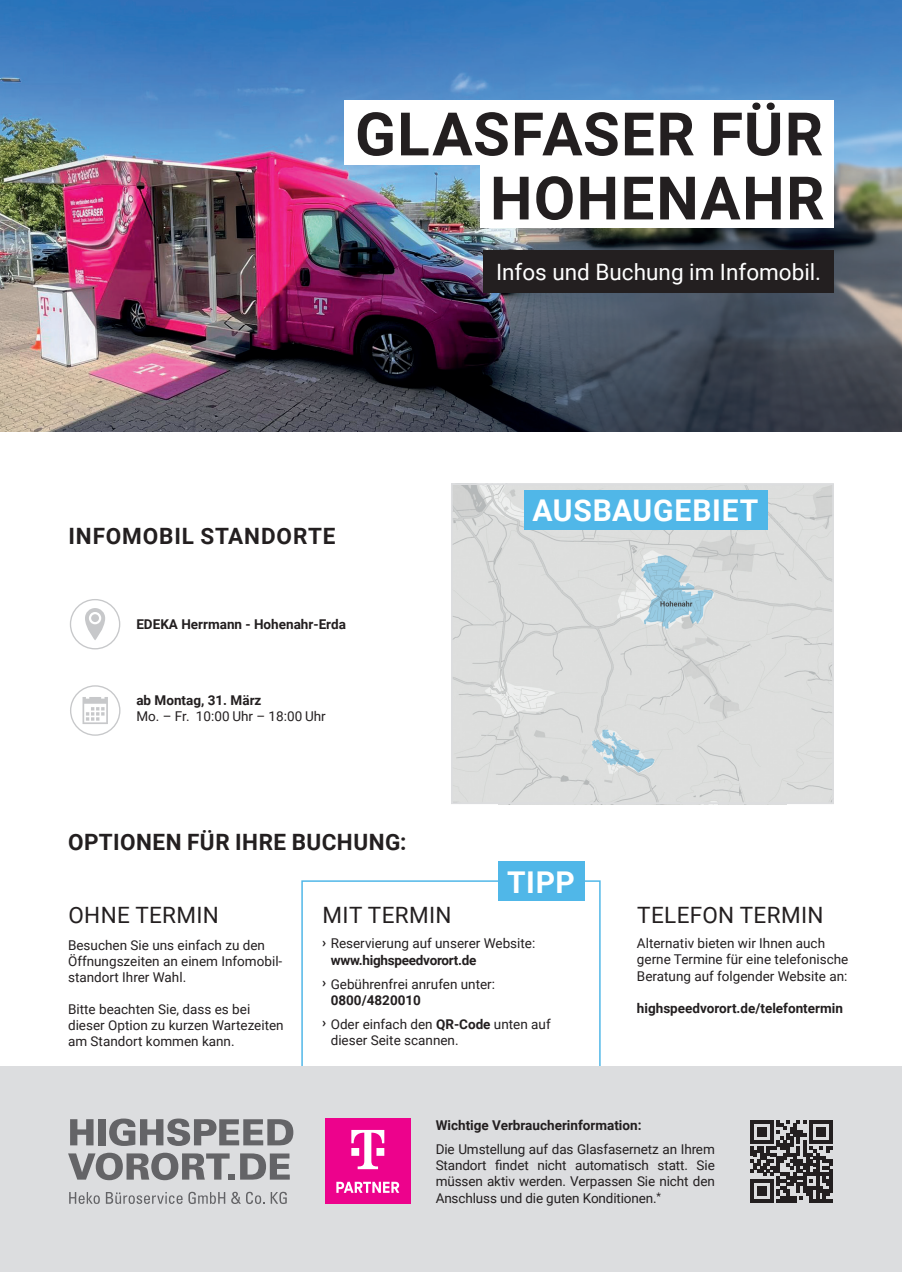
<style>
.page{position:relative;width:902px;height:1272px;background:#fff}
.page>*{position:absolute;margin:0;border:0;box-sizing:border-box;transform-origin:0 0}
.t1{font:700 60px "Roboto";letter-spacing:.025em;color:#231f20}
.t2{font:700 30px "Roboto";letter-spacing:.025em;color:#fff}
.t3{font:700 22.5px "Roboto";letter-spacing:.025em;color:#231f20}
.t4{font:22.5px "Roboto";letter-spacing:.015em;color:#231f20}
.t5{font:22.5px "Roboto";color:#fff}
.t6{font:13.5px/16.2px "Roboto";color:#231f20}
.t7{font:700 13.5px "Roboto";color:#231f20}
.s1{font-weight:700}
</style>
<div class="page">
<svg style="left:85px;top:608px;width:20px;height:32px"></svg>
<div style="left:70px;top:599px;width:50px;height:50px;border:1px solid #c7c8ca;border-radius:50%"></div>
<div style="left:301px;top:880px;width:299px;height:214px;border:2px solid #50b7e8"></div>
<div style="left:498px;top:861px;width:86px;height:40px;background:#50b7e8"></div>
<svg style="left:82px;top:697px;width:26px;height:27px"></svg>
<div style="left:70px;top:685px;width:50px;height:50px;border:1px solid #c7c8ca;border-radius:50%"></div>
<img style="left:0;top:0;width:901px;height:432px">
<div style="left:344px;top:101px;width:489px;height:64px;background:#fff"></div>
<div style="left:483px;top:250px;width:350px;height:43px;background:#231f20"></div>
<div style="left:481px;top:164px;width:353px;height:64px;background:#fff"></div>
<div style="left:0;top:1066px;width:901px;height:205px;background:#dcdddf"></div>
<svg style="left:750px;top:1120px;width:82px;height:82px"></svg>
<svg style="left:70px;top:1119px;width:23px;height:26px"></svg>
<div style="left:98px;top:1119px;width:8px;height:26px;background:#646467"></div>
<svg style="left:109px;top:1118px;width:184px;height:27px"></svg>
<svg style="left:68px;top:1152px;width:222px;height:28px"></svg>
<svg style="left:69px;top:1192px;width:31px;height:11px"></svg>
<svg style="left:106px;top:1192px;width:76px;height:11px"></svg>
<svg style="left:188px;top:1191px;width:37px;height:12px"></svg>
<svg style="left:231px;top:1191px;width:56px;height:12px"></svg>
<div style="left:325px;top:1118px;width:85px;height:85px;background:#ed028c"></div>
<svg style="left:336px;top:1181px;width:63px;height:11px"></svg>
<svg style="left:351px;top:1129px;width:33px;height:40px"></svg>
<img style="left:454px;top:486px;width:376px;height:315px">
<div style="left:451px;top:483px;width:382px;height:321px;border:2px solid #dcdddf"></div>
<div style="left:523px;top:490px;width:244px;height:39px;background:#50b7e8"></div>
<h1 class="t1" style="left:355px;top:92px;width:469px">GLASFASER FÜR</h1>
<h1 class="t1" style="left:490px;top:156px;width:336px">HOHENAHR</h1>
<h3 class="t5" style="left:496px;top:256px;width:326px">Infos und Buchung im Infomobil.</h3>
<h3 class="t3" style="left:68px;top:520px;width:268px">INFOMOBIL STANDORTE</h3>
<p class="t7" style="left:136px;top:615px;width:211px">EDEKA Herrmann - Hohenahr-Erda</p>
<p class="t7" style="left:136px;top:690px;width:127px">ab Montag, 31. März</p>
<p class="t6" style="left:136px;top:707px;width:191px">Mo. – Fr. 10:00 Uhr – 18:00 Uhr</p>
<h3 class="t3" style="left:68px;top:826px;width:340px">OPTIONEN FÜR IHRE BUCHUNG:</h3>
<h2 class="t2" style="left:532px;top:489px;width:227px">AUSBAUGEBIET</h2>
<h2 class="t2" style="left:507px;top:861px;width:69px">TIPP</h2>
<h3 class="t4" style="left:68px;top:899px;width:152px">OHNE TERMIN</h3>
<p class="t6" style="left:68px;top:936px;width:216px">Besuchen Sie uns einfach zu den<br>Öffnungszeiten an einem Infomobil&shy;standort Ihrer Wahl.</p>
<p class="t6" style="left:68px;top:1000px;width:217px">Bitte beachten Sie, dass es bei dieser Option zu kurzen Wartezeiten am Standort kommen kann.</p>
<h3 class="t4" style="left:322px;top:899px;width:130px">MIT TERMIN</h3>
<p class="t6" style="left:331px;top:935px;width:206px;text-indent:-9px"><span class="s1">›</span> Reservierung auf unserer Website: <span class="s1">www.highspeedvorort.de</span></p>
<p class="t6" style="left:331px;top:975px;width:166px;text-indent:-9px"><span class="s1">›</span> Gebührenfrei anrufen unter:<br><span class="s1">0800/4820010</span></p>
<p class="t6" style="left:331px;top:1015px;width:221px;text-indent:-9px"><span class="s1">›</span> Oder einfach den <span class="s1">QR-Code</span> unten auf dieser Seite scannen.</p>
<h3 class="t4" style="left:637px;top:898px;width:188px">TELEFON TERMIN</h3>
<p class="t6" style="left:637px;top:934px;width:213px">Alternativ bieten wir Ihnen auch gerne Termine für eine telefonische<br>Beratung auf folgender Website an:</p>
<p class="t7" style="left:637px;top:998px;width:207px">highspeedvorort.de/telefontermin</p>
<p class="t7" style="left:435px;top:1115px;width:207px">Wichtige Verbraucherinformation:</p>
<p class="t6" style="left:435px;top:1140px;width:281px;text-align:justify">Die Umstellung auf das Glasfasernetz an Ihrem Standort findet nicht automatisch statt. Sie müssen aktiv werden. Verpassen Sie nicht den Anschluss und die guten Konditionen.<sup>*</sup></p>
</div>
